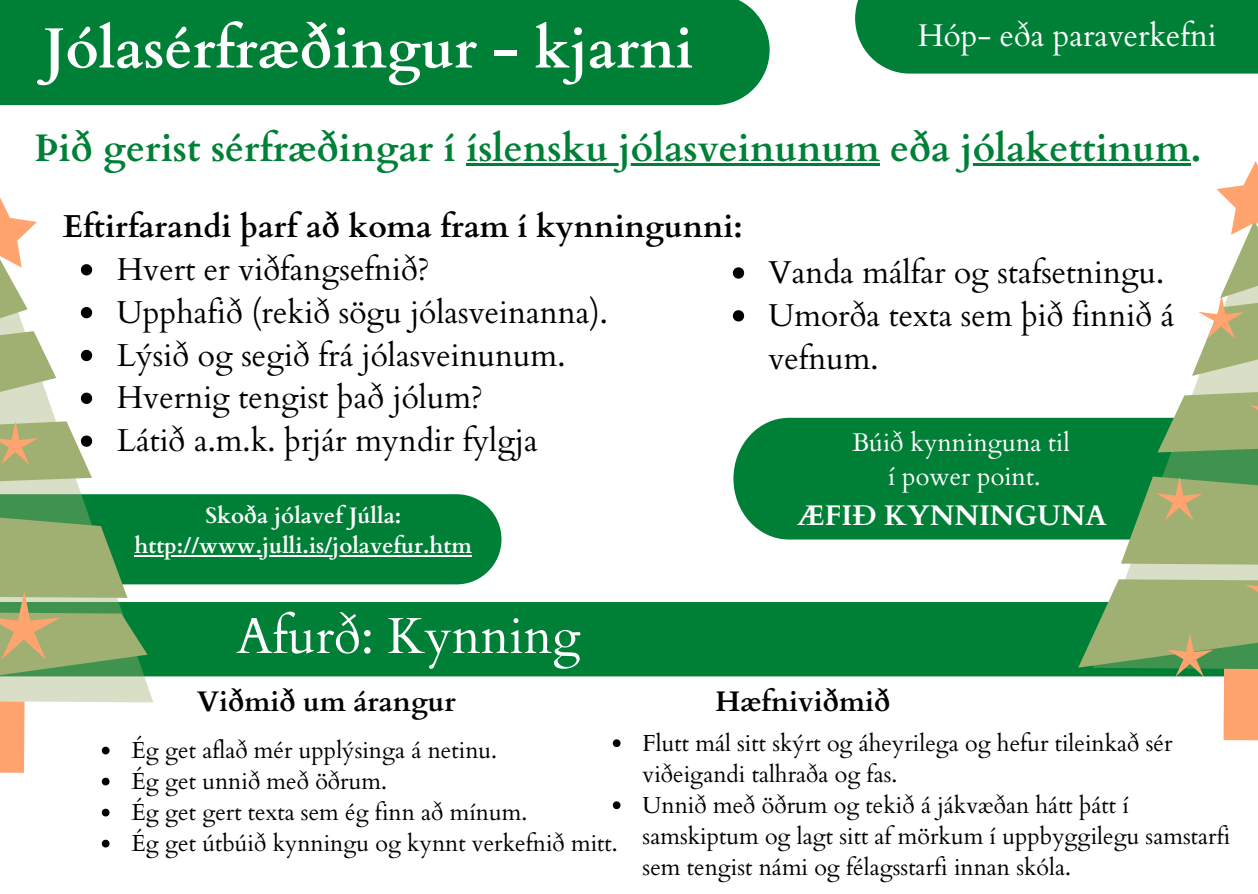
<style>
.page{position:relative;width:1258px;height:894px;background:#fff}
.page>*{position:absolute;margin:0;border:0;box-sizing:border-box;transform-origin:0 0}
.t1{font:700 56.7px "Cardo";color:#fff}
.t2{font:50.7px "Cardo";color:#fff}
.t3{font:700 38.4px "Cardo";color:#008037}
.t4{font:31.8px/42.9px "Cardo";color:#000}
.t5{font:700 31.8px "Cardo";color:#000}
.t6{font:31.5px/42.9px "Cardo";color:#000}
.t7{font:31.5px "Cardo";color:#fff}
.t8{font:700 28.5px "Cardo";color:#fff}
.t9{font:700 28.2px "Cardo";color:#000}
.t10{font:25.5px/33.9px "Cardo";color:#fff;text-align:center}
.t11{font:23.1px/30.9px "Cardo";color:#000}
.t12{font:700 22.5px/29.7px "Cardo";color:#fff;text-align:center}
</style>
<div class="page">
<div style="left:0;top:0;width:769px;height:105px;background:#008037"></div>
<div style="left:153px;top:494px;width:348px;height:90px;background:#008037"></div>
<div style="left:153px;top:602px;width:925px;height:74px;background:#008037"></div>
<div style="left:733px;top:417px;width:360px;height:122px;background:#008037"></div>
<svg style="left:1093px;top:376px;width:165px;height:100px"></svg>
<div style="left:1223px;top:668px;width:35px;height:72px;background:#ffa46f"></div>
<svg style="left:1192px;top:161px;width:66px;height:215px"></svg>
<svg style="left:1157px;top:388px;width:101px;height:64px;background:#a4b983"></svg>
<svg style="left:1078px;top:476px;width:180px;height:200px;background:#88ad74"></svg>
<svg style="left:0;top:268px;width:153px;height:434px"></svg>
<div style="left:0;top:701px;width:25px;height:71px;background:#ffa46f"></div>
<svg style="left:0;top:197px;width:56px;height:211px"></svg>
<svg style="left:0;top:508px;width:147px;height:191px;background:#87ac71"></svg>
<hr style="left:466px;top:163px;width:414px;height:2px;background:#008037">
<hr style="left:960px;top:163px;width:230px;height:2px;background:#008037">
<svg style="left:81px;top:264px;width:11px;height:11px"></svg>
<svg style="left:81px;top:307px;width:11px;height:11px"></svg>
<svg style="left:81px;top:350px;width:11px;height:11px"></svg>
<svg style="left:81px;top:392px;width:11px;height:12px"></svg>
<svg style="left:0;top:421px;width:92px;height:63px;background:#b4b987"></svg>
<svg style="left:102px;top:746px;width:8px;height:8px"></svg>
<svg style="left:102px;top:777px;width:8px;height:8px"></svg>
<svg style="left:102px;top:808px;width:8px;height:8px"></svg>
<svg style="left:102px;top:839px;width:8px;height:8px"></svg>
<svg style="left:613px;top:739px;width:7px;height:7px"></svg>
<svg style="left:613px;top:801px;width:7px;height:7px"></svg>
<svg style="left:733px;top:267px;width:11px;height:11px"></svg>
<svg style="left:733px;top:310px;width:11px;height:11px"></svg>
<div style="left:855px;top:0;width:403px;height:74px;background:#008037"></div>
<hr style="left:134px;top:554px;width:338px;height:2px;background:#fff">
<h1 class="t1" style="left:44px;top:11px;width:651px">Jólasérfræðingur - kjarni</h1>
<h3 class="t7" style="left:918px;top:15px;width:300px">Hóp- eða paraverkefni</h3>
<h3 class="t3" style="left:35px;top:123px;width:1168px">Þið gerist sérfræðingar í íslensku jólasveinunum eða jólakettinum.</h3>
<h3 class="t5" style="left:63px;top:205px;width:681px">Eftirfarandi þarf að koma fram í kynningunni:</h3>
<h3 class="t4" style="left:117px;top:248px;width:492px">Hvert er viðfangsefnið?<br>Upphafið (rekið sögu jólasveinanna).<br>Lýsið og segið frá jólasveinunum.<br>Hvernig tengist það jólum?<br>Látið a.m.k. þrjár myndir fylgja</h3>
<p class="t12" style="left:134px;top:501px;width:339px">Skoða jólavef Júlla: http://www.julli.is/jolavefur.htm</p>
<h2 class="t2" style="left:236px;top:602px;width:346px">Afurð: Kynning</h2>
<h3 class="t6" style="left:768px;top:252px;width:407px">Vanda málfar og stafsetningu.<br>Umorða texta sem þið finnið á vefnum.</h3>
<p class="t10" style="left:852px;top:426px;width:219px">Búið kynninguna til í power point.</p>
<p class="t8" style="left:797px;top:497px;width:311px">ÆFIÐ KYNNINGUNA</p>
<p class="t9" style="left:197px;top:682px;width:260px">Viðmið um árangur</p>
<p class="t9" style="left:715px;top:682px;width:176px">Hæfniviðmið</p>
<p class="t11" style="left:132px;top:735px;width:488px">Ég get aflað mér upplýsinga á netinu.<br>Ég get unnið með öðrum.<br>Ég get gert texta sem ég finn að mínum.<br>Ég get útbúið kynningu og kynnt verkefnið mitt.</p>
<p class="t11" style="left:642px;top:728px;width:589px">Flutt mál sitt skýrt og áheyrilega og hefur tileinkað sér viðeigandi talhraða og fas.<br>Unnið með öðrum og tekið á jákvæðan hátt þátt í samskiptum og lagt sitt af mörkum í uppbyggilegu samstarfi sem tengist námi og félagsstarfi innan skóla.</p>
</div>
